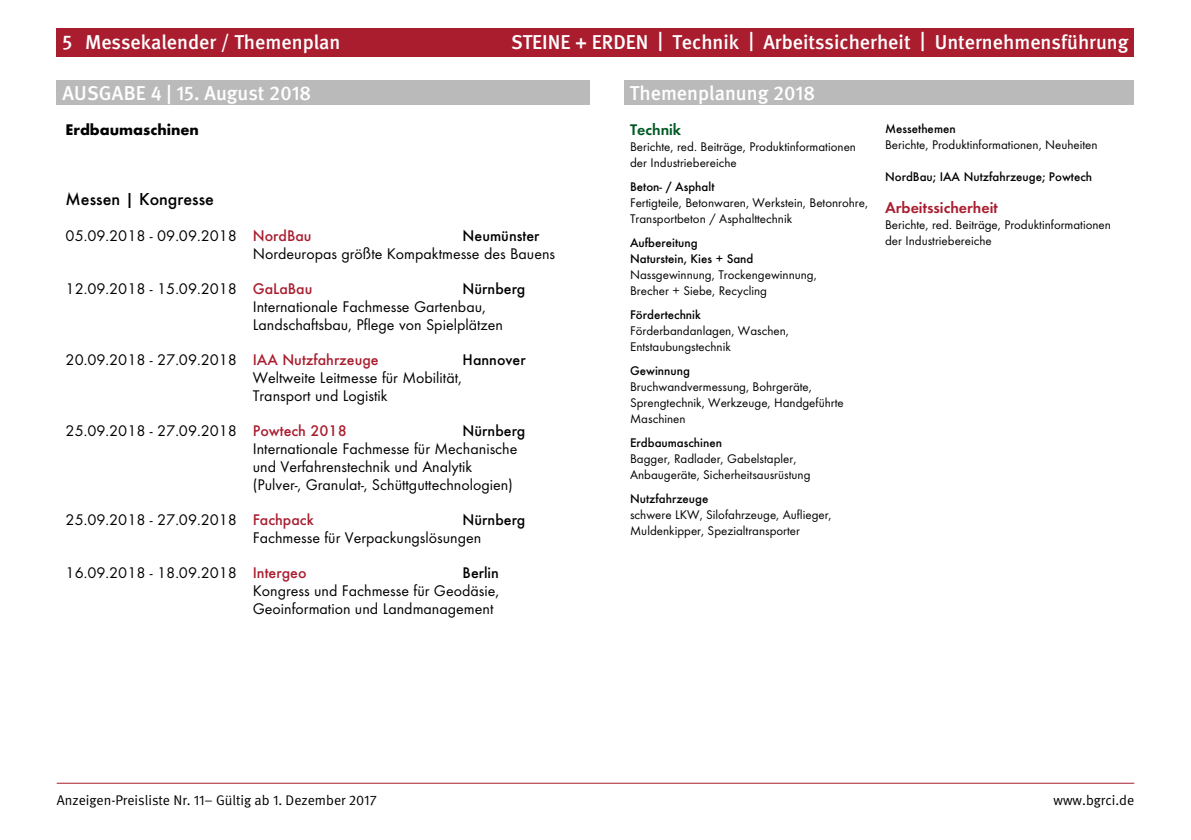
<style>
.page{position:relative;width:1191px;height:840px;background:#fff}
.page>*{position:absolute;margin:0;border:0;box-sizing:border-box;transform-origin:0 0}
.t1{font:500 20px "DGUV Meta";color:#fff}
.t2{font:500 18px "Futura T";color:#000}
.t3{font:16px/18px "Futura T";color:#000}
.t4{font:500 16px "Futura T";color:#000}
.t5{font:600 16px "Futura T";color:#a91d2f}
.t6{font:700 16px "Futura T";color:#000}
.t7{font:600 16px "Futura T";color:#005924}
.t8{font:14px "DGUV Meta";color:#000}
.t9{font:13px/16px "Futura T";color:#000}
.t10{font:500 13px/16px "Futura T";color:#000}
.s1{font-weight:500;color:#a91d2f}
</style>
<div class="page">
<hr style="left:57px;top:782px;width:1077px;height:1px;background:#a91d2f">
<div style="left:57px;top:28px;width:1077px;height:29px;background:#a91d2f"></div>
<div style="left:57px;top:80px;width:533px;height:24px;background:#bababa"></div>
<div style="left:624px;top:80px;width:510px;height:24px;background:#bababa"></div>
<p class="t1" style="left:62px;top:31px;width:279px">5 Messekalender / Themenplan</p>
<p class="t1" style="left:511px;top:31px;width:619px">STEINE + ERDEN | Technik | Arbeitssicherheit | Unternehmensführung</p>
<p class="t1" style="left:62px;top:81px;width:250px">AUSGABE 4 | 15. August 2018</p>
<p class="t1" style="left:630px;top:81px;width:187px">Themenplanung 2018</p>
<p class="t6" style="left:66px;top:120px;width:135px">Erdbaumaschinen</p>
<p class="t10" style="left:885px;top:120px;width:72px">Messethemen</p>
<p class="t9" style="left:885px;top:136px;width:214px">Berichte, Produktinformationen, Neuheiten</p>
<p class="t10" style="left:885px;top:168px;width:209px">NordBau; IAA Nutzfahrzeuge; Powtech</p>
<p class="t5" style="left:885px;top:198px;width:114px">Arbeitssicherheit</p>
<p class="t9" style="left:885px;top:216px;width:227px">Berichte, red. Beiträge, Produktinformationen der Industriebereiche</p>
<p class="t7" style="left:630px;top:120px;width:53px">Technik</p>
<p class="t9" style="left:630px;top:138px;width:227px">Berichte, red. Beiträge, Produktinformationen der Industriebereiche</p>
<p class="t10" style="left:630px;top:178px;width:86px">Beton- / Asphalt</p>
<p class="t9" style="left:630px;top:194px;width:239px">Fertigteile, Betonwaren, Werkstein, Betonrohre,<br>Transportbeton / Asphalttechnik</p>
<p class="t10" style="left:630px;top:234px;width:125px">Aufbereitung<br>Naturstein, Kies + Sand</p>
<p class="t9" style="left:630px;top:266px;width:188px">Nassgewinnung, Trockengewinnung,<br>Brecher + Siebe, Recycling</p>
<p class="t10" style="left:630px;top:306px;width:72px">Fördertechnik</p>
<p class="t9" style="left:630px;top:322px;width:160px">Förderbandanlagen, Waschen,<br>Entstaubungstechnik</p>
<p class="t10" style="left:630px;top:362px;width:61px">Gewinnung</p>
<p class="t9" style="left:630px;top:378px;width:215px">Bruchwandvermessung, Bohrgeräte,<br>Sprengtechnik, Werkzeuge, Handgeführte<br>Maschinen</p>
<p class="t10" style="left:630px;top:434px;width:93px">Erdbaumaschinen</p>
<p class="t9" style="left:630px;top:450px;width:182px">Bagger, Radlader, Gabelstapler,<br>Anbaugeräte, Sicherheitsausrüstung</p>
<p class="t10" style="left:630px;top:490px;width:80px">Nutzfahrzeuge</p>
<p class="t9" style="left:630px;top:506px;width:203px">schwere LKW, Silofahrzeuge, Auflieger,<br>Muldenkipper, Spezialtransporter</p>
<p class="t2" style="left:66px;top:188px;width:150px">Messen | Kongresse</p>
<p class="t3" style="left:66px;top:226px;width:247px">05.09.2018 - 09.09.2018 <span class="s1">NordBau</span></p>
<p class="t4" style="left:462px;top:226px;width:78px">Neumünster</p>
<p class="t3" style="left:66px;top:235px;width:491px;line-height:35px;text-indent:187px">Nordeuropas größte Kompaktmesse des Bauens<br>12.09.2018 - 15.09.2018 <span class="s1">GaLaBau</span></p>
<p class="t4" style="left:462px;top:279px;width:64px">Nürnberg</p>
<p class="t3" style="left:253px;top:297px;width:252px">Internationale Fachmesse Gartenbau,<br>Landschaftsbau, Pflege von Spielplätzen</p>
<p class="t3" style="left:66px;top:350px;width:315px">20.09.2018 - 27.09.2018 <span class="s1">IAA Nutzfahrzeuge</span></p>
<p class="t4" style="left:462px;top:350px;width:65px">Hannover</p>
<p class="t3" style="left:253px;top:368px;width:210px">Weltweite Leitmesse für Mobilität,<br>Transport und Logistik</p>
<p class="t3" style="left:66px;top:421px;width:283px">25.09.2018 - 27.09.2018 <span class="s1">Powtech 2018</span></p>
<p class="t4" style="left:462px;top:421px;width:64px">Nürnberg</p>
<p class="t3" style="left:253px;top:439px;width:266px">Internationale Fachmesse für Mechanische und Verfahrenstechnik und Analytik (Pulver-, Granulat-, Schüttguttechnologien)</p>
<p class="t3" style="left:66px;top:510px;width:249px">25.09.2018 - 27.09.2018 <span class="s1">Fachpack</span></p>
<p class="t4" style="left:462px;top:510px;width:64px">Nürnberg</p>
<p class="t3" style="left:66px;top:519px;width:417px;line-height:35px;text-indent:187px">Fachmesse für Verpackungslösungen<br>16.09.2018 - 18.09.2018 <span class="s1">Intergeo</span></p>
<p class="t4" style="left:462px;top:563px;width:38px">Berlin</p>
<p class="t3" style="left:253px;top:581px;width:248px">Kongress und Fachmesse für Geodäsie,<br>Geoinformation und Landmanagement</p>
<p class="t8" style="left:57px;top:791px;width:321px">Anzeigen-Preisliste Nr. 11– Gültig ab 1. Dezember 2017</p>
<p class="t8" style="left:1053px;top:791px;width:82px">www.bgrci.de</p>
</div>
